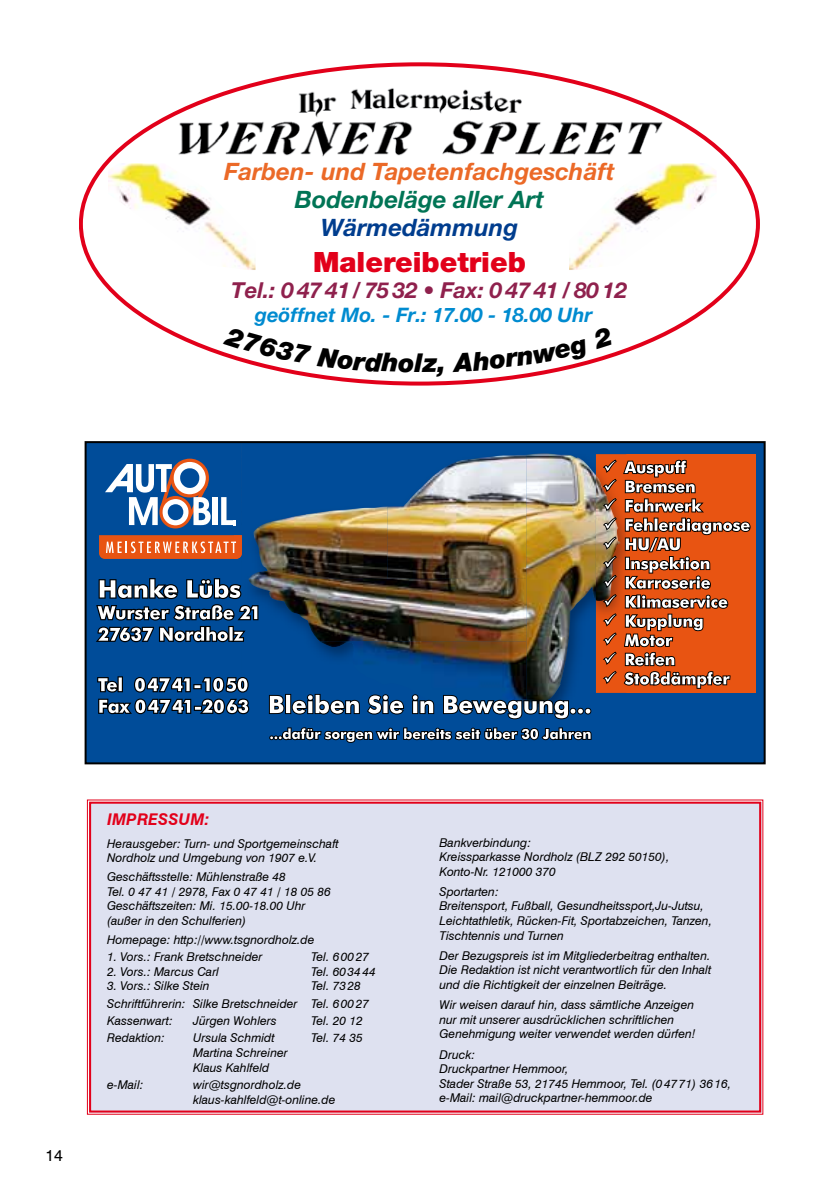
<style>
.page{position:relative;width:840px;height:1191px;background:#fff}
.page>*{position:absolute;margin:0;border:0;box-sizing:border-box;transform-origin:0 0}
.t1{font:900 28px "Helvetica Neue";color:#e2001a}
.t2{font:italic 900 26px "Helvetica Neue";color:#000}
.t3{font:italic 700 24px "Helvetica Neue";color:#eb6927}
.t4{font:italic 700 24px "Helvetica Neue";color:#007455}
.t5{font:italic 700 24px "Helvetica Neue";color:#003d8e}
.t6{font:italic 700 22px "Helvetica Neue";color:#8f214d}
.t7{font:italic 700 20px "Helvetica Neue";color:#008bd0}
.t8{font:italic 700 16.2px "Swiss 721 BT";color:#e2001a}
.t9{font:16px "Swiss 721 BT";color:#000}
.t10{font:italic 12.2px/14.6px "Swiss 721 BT";color:#000}
</style>
<div class="page">
<svg style="left:79px;top:62px;width:681px;height:323px"></svg>
<img style="left:108px;top:163px;width:147px;height:107px">
<img style="left:568px;top:163px;width:148px;height:107px">
<div style="left:86px;top:443px;width:677px;height:319px;background:#004c99"></div>
<div style="left:212px;top:497px;width:6px;height:28px;background:#fff"></div>
<svg style="left:105px;top:458px;width:105px;height:70px"></svg>
<div style="left:595px;top:454px;width:160px;height:238px;background:#e85412"></div>
<svg style="left:221px;top:497px;width:14px;height:28px"></svg>
<img style="left:595px;top:454px;width:30px;height:238px">
<svg style="left:99px;top:535px;width:143px;height:24px;background:#e76b35"></svg>
<img style="left:249px;top:506px;width:138px;height:72px">
<img style="left:387px;top:455px;width:139px;height:123px">
<img style="left:526px;top:453px;width:69px;height:241px">
<img style="left:248px;top:578px;width:278px;height:63px">
<img style="left:320px;top:641px;width:206px;height:53px">
<img style="left:595px;top:475px;width:25px;height:126px">
<svg style="left:602px;top:459px;width:14px;height:14px"></svg>
<svg style="left:602px;top:479px;width:14px;height:13px"></svg>
<svg style="left:602px;top:498px;width:14px;height:13px"></svg>
<svg style="left:602px;top:517px;width:14px;height:13px"></svg>
<svg style="left:602px;top:536px;width:14px;height:33px"></svg>
<svg style="left:602px;top:575px;width:14px;height:13px"></svg>
<svg style="left:602px;top:594px;width:14px;height:13px"></svg>
<svg style="left:602px;top:613px;width:14px;height:13px"></svg>
<svg style="left:602px;top:632px;width:14px;height:33px"></svg>
<svg style="left:602px;top:671px;width:14px;height:13px"></svg>
<svg style="left:622px;top:460px;width:128px;height:229px"></svg>
<svg style="left:269px;top:694px;width:322px;height:25px"></svg>
<svg style="left:96px;top:578px;width:162px;height:42px"></svg>
<svg style="left:96px;top:626px;width:149px;height:16px"></svg>
<svg style="left:97px;top:676px;width:151px;height:16px"></svg>
<svg style="left:98px;top:698px;width:151px;height:16px"></svg>
<svg style="left:269px;top:727px;width:322px;height:16px"></svg>
<div style="left:85px;top:441px;width:680px;height:323px;border:2px solid #000"></div>
<div style="left:87px;top:799px;width:676px;height:315px;background:#dee1f0"></div>
<div style="left:89px;top:801px;width:671px;height:311px;border:2px solid #e2001a"></div>
<svg style="left:223px;top:326px;width:190px;height:46px"></svg>
<svg style="left:421px;top:358px;width:22px;height:19px"></svg>
<svg style="left:451px;top:327px;width:162px;height:45px"></svg>
<h3 class="t3" style="left:224px;top:157px;width:392px">Farben- und Tapetenfachgeschäft</h3>
<h3 class="t4" style="left:295px;top:185px;width:250px">Bodenbeläge aller Art</h3>
<h3 class="t5" style="left:320px;top:213px;width:199px">Wärmedämmung</h3>
<h1 class="t1" style="left:313px;top:245px;width:214px">Malereibetrieb</h1>
<h3 class="t6" style="left:231px;top:276px;width:397px">Tel.: 0 47 41/ 75 32 • Fax: 0 47 41 / 80 12</h3>
<h3 class="t7" style="left:255px;top:302px;width:339px">geöffnet Mo. - Fr.: 17.00 - 18.00 Uhr</h3>
<h2 class="t2" style="left:414px;top:347px;width:10px">l</h2>
<h3 class="t9" style="left:45px;top:1145px;width:19px">14</h3>
<h3 class="t8" style="left:107px;top:809px;width:104px">IMPRESSUM:</h3>
<p class="t10" style="left:107px;top:836px;width:233px">Herausgeber: Turn- und Sportgemeinschaft<br>Nordholz und Umgebung von 1907 e.V.</p>
<p class="t10" style="left:107px;top:869px;width:225px">Geschäftsstelle: Mühlenstraße 48<br>Tel. 0 47 41 / 2978, Fax 0 47 41 / 18 05 86<br>Geschäftszeiten: Mi. 15.00-18.00 Uhr (außer in den Schulferien)</p>
<p class="t10" style="left:107px;top:932px;width:209px">Homepage: http://www.tsgnordholz.de</p>
<p class="t10" style="left:107px;top:949px;width:157px">1. Vors.: Frank Bretschneider</p>
<p class="t10" style="left:311px;top:949px;width:59px">Tel. 60027</p>
<p class="t10" style="left:107px;top:964px;width:113px">2. Vors.: Marcus Carl</p>
<p class="t10" style="left:311px;top:964px;width:66px">Tel. 603444</p>
<p class="t10" style="left:107px;top:978px;width:104px">3. Vors.: Silke Stein</p>
<p class="t10" style="left:107px;top:977px;width:263px;line-height:17.4px;text-indent:204px">Tel. 7328<br>Schriftführerin: Silke Bretschneider Tel. 60027<br>Kassenwart:</p>
<p class="t10" style="left:193px;top:1013px;width:85px">Jürgen Wohlers</p>
<p class="t10" style="left:311px;top:1013px;width:53px">Tel. 20 12</p>
<p class="t10" style="left:107px;top:1030px;width:59px">Redaktion:</p>
<p class="t10" style="left:193px;top:1030px;width:83px">Ursula Schmidt</p>
<p class="t10" style="left:311px;top:1030px;width:53px">Tel. 74 35</p>
<p class="t10" style="left:193px;top:1045px;width:96px">Martina Schreiner<br>Klaus Kahlfeld</p>
<p class="t10" style="left:107px;top:1077px;width:38px">e-Mail:</p>
<p class="t10" style="left:193px;top:1077px;width:144px">wir@tsgnordholz.de klaus-kahlfeld@t-online.de</p>
<p class="t10" style="left:439px;top:835px;width:231px">Bankverbindung:<br>Kreissparkasse Nordholz (BLZ 292 50150),<br>Konto-Nr. 121000 370</p>
<p class="t10" style="left:439px;top:884px;width:274px">Sportarten:<br>Breitensport, Fußball, Gesundheitssport,Ju-Jutsu, Leichtathletik, Rücken-Fit, Sportabzeichen, Tanzen, Tischtennis und Turnen</p>
<p class="t10" style="left:439px;top:948px;width:273px;text-align:justify">Der Bezugspreis ist im Mitgliederbeitrag enthalten.<br>Die Redaktion ist nicht verantwortlich für den Inhalt und die Richtigkeit der einzelnen Beiträge.</p>
<p class="t10" style="left:439px;top:997px;width:258px">Wir weisen darauf hin, dass sämtliche Anzeigen nur mit unserer ausdrücklichen schriftlichen<br>Genehmigung weiter verwendet werden dürfen!</p>
<p class="t10" style="left:439px;top:1046px;width:293px">Druck:<br>Druckpartner Hemmoor,<br>Stader Straße 53, 21745 Hemmoor, Tel. (04771) 3616, e-Mail: mail@druckpartner-hemmoor.de</p>
</div>
